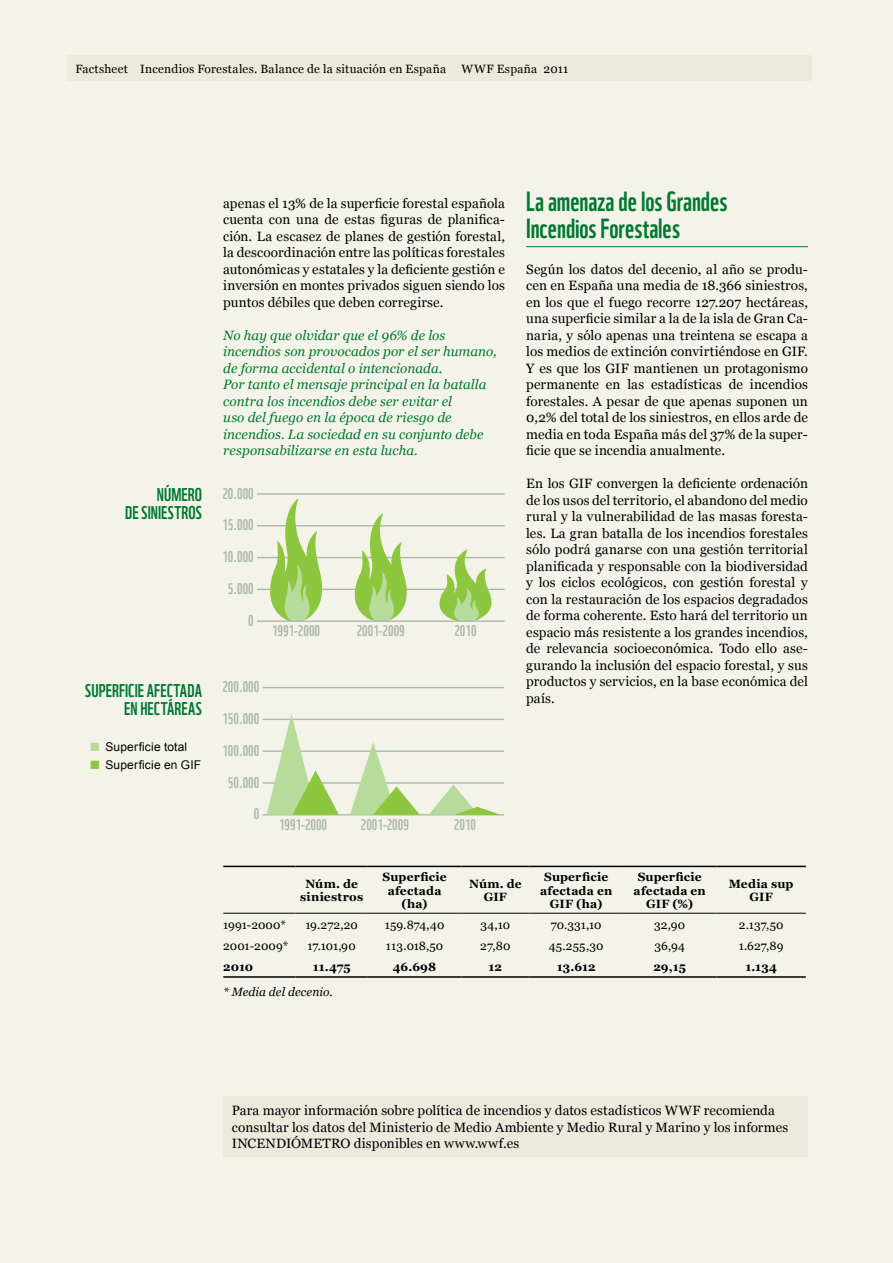
<style>
.page{position:relative;width:893px;height:1263px;background:#f4f3ea}
.page>*{position:absolute;margin:0;border:0;box-sizing:border-box;transform-origin:0 0}
.t1{font:27px/27px "WWF";letter-spacing:-.005em;color:#007931}
.t2{font:18px/18px "WWF";letter-spacing:.005em;color:#007931}
.t3{font:15px "WWF";color:#acb9ab}
.t4{font:13.5px/16.5px "Georgia";letter-spacing:.01em;color:#000;text-align:justify}
.t5{font:italic 13.5px/16.5px "Georgia";letter-spacing:.005em;color:#007931}
.t6{font:12px "Georgia";letter-spacing:.01em;color:#000}
.t7{font:700 12px/13.5px "Georgia";letter-spacing:.015em;color:#000;text-align:center}
.t8{font:12px "Arial";letter-spacing:.015em;color:#000}
.t9{font:italic 12px "Georgia";letter-spacing:.01em;color:#000}
.s1{color:#b7db9b}
.s2{color:#8dc63f}
</style>
<div class="page">
<hr style="left:526px;top:246px;width:282px;height:1px;background:#007931">
<hr style="left:257px;top:589px;width:248px;height:1px;background:#acb9ab">
<hr style="left:257px;top:557px;width:248px;height:1px;background:#acb9ab">
<hr style="left:257px;top:525px;width:248px;height:1px;background:#acb9ab">
<hr style="left:257px;top:493px;width:248px;height:2px;background:#acb9ab">
<svg style="left:269px;top:498px;width:54px;height:122px"></svg>
<svg style="left:438px;top:549px;width:54px;height:71px"></svg>
<svg style="left:353px;top:513px;width:55px;height:107px"></svg>
<hr style="left:257px;top:620px;width:248px;height:2px;background:#acb9ab">
<hr style="left:262px;top:782px;width:242px;height:2px;background:#acb9ab">
<hr style="left:262px;top:750px;width:242px;height:2px;background:#acb9ab">
<hr style="left:262px;top:719px;width:242px;height:1px;background:#acb9ab">
<hr style="left:262px;top:687px;width:242px;height:1px;background:#acb9ab">
<hr style="left:262px;top:814px;width:242px;height:1px;background:#acb9ab">
<svg style="left:267px;top:714px;width:72px;height:101px"></svg>
<svg style="left:350px;top:742px;width:70px;height:73px"></svg>
<svg style="left:429px;top:784px;width:71px;height:31px"></svg>
<hr style="left:223px;top:913px;width:73px;height:1px;background:#000">
<hr style="left:296px;top:913px;width:72px;height:1px;background:#000">
<hr style="left:368px;top:913px;width:93px;height:1px;background:#000">
<hr style="left:461px;top:913px;width:68px;height:1px;background:#000">
<hr style="left:529px;top:913px;width:94px;height:1px;background:#000">
<hr style="left:623px;top:913px;width:93px;height:1px;background:#000">
<hr style="left:716px;top:913px;width:90px;height:1px;background:#000">
<hr style="left:223px;top:866px;width:73px;height:1px;background:#000">
<hr style="left:296px;top:866px;width:72px;height:1px;background:#000">
<hr style="left:368px;top:866px;width:93px;height:1px;background:#000">
<hr style="left:461px;top:866px;width:68px;height:1px;background:#000">
<hr style="left:529px;top:866px;width:94px;height:1px;background:#000">
<hr style="left:623px;top:866px;width:93px;height:1px;background:#000">
<hr style="left:716px;top:866px;width:90px;height:1px;background:#000">
<hr style="left:223px;top:976px;width:73px;height:2px;background:#000">
<hr style="left:296px;top:976px;width:72px;height:2px;background:#000">
<hr style="left:368px;top:976px;width:93px;height:2px;background:#000">
<hr style="left:461px;top:976px;width:68px;height:2px;background:#000">
<hr style="left:529px;top:976px;width:94px;height:2px;background:#000">
<hr style="left:623px;top:976px;width:93px;height:2px;background:#000">
<hr style="left:716px;top:976px;width:90px;height:2px;background:#000">
<div style="left:223px;top:1096px;width:585px;height:61px;background:#eceadc"></div>
<div style="left:67px;top:55px;width:744px;height:26px;background:#eceadc"></div>
<p class="t6" style="left:75px;top:62px;width:372px">Factsheet Incendios Forestales. Balance de la situación en España</p>
<p class="t6" style="left:461px;top:62px;width:108px">WWF España 2011</p>
<h2 class="t2" style="left:125px;top:484px;width:77px;text-indent:32px">NÚMERO<br>DESINIESTROS</h2>
<h2 class="t2" style="left:124px;top:679px;width:78px;text-indent:-39px">SUPERFICIE AFECTADA<br>EN HECTÁREAS</h2>
<p class="t8" style="left:90px;top:738px;width:98px"><span class="s1">■</span> Superficie total</p>
<p class="t8" style="left:90px;top:756px;width:112px"><span class="s2">■</span> Superficie en GIF</p>
<p class="t4" style="left:223px;top:195px;width:283px">apenas el 13% de la superficie forestal española cuenta con una de estas figuras de planifica&shy;ción. La escasez de planes de gestión forestal, la descoordinación entre las políticas forestales autonómicas y estatales y la deficiente gestión e inversión en montes privados siguen siendo los puntos débiles que deben corregirse.</p>
<p class="t5" style="left:223px;top:327px;width:275px">No hay que olvidar que el 96% de los incendios son provocados por el ser humano, de forma accidental o intencionada.<br>Por tanto el mensaje principal en la batalla contra los incendios debe ser evitar el<br>uso del fuego en la época de riesgo de incendios. La sociedad en su conjunto debe responsabilizarse en esta lucha.</p>
<p class="t3" style="left:222px;top:481px;width:33px">20.000</p>
<p class="t3" style="left:222px;top:513px;width:33px">15.000</p>
<p class="t3" style="left:222px;top:545px;width:33px">10.000</p>
<p class="t3" style="left:228px;top:577px;width:27px">5.000</p>
<p class="t3" style="left:248px;top:609px;width:7px">0</p>
<p class="t3" style="left:272px;top:619px;width:50px">1991-2000</p>
<p class="t3" style="left:357px;top:619px;width:50px">2001-2009</p>
<p class="t3" style="left:454px;top:619px;width:24px">2010</p>
<p class="t3" style="left:222px;top:675px;width:38px">200.000</p>
<p class="t3" style="left:222px;top:707px;width:38px">150.000</p>
<p class="t3" style="left:222px;top:739px;width:38px">100.000</p>
<p class="t3" style="left:228px;top:770px;width:33px">50.000</p>
<p class="t3" style="left:254px;top:802px;width:7px">0</p>
<p class="t3" style="left:279px;top:813px;width:50px">1991-2000</p>
<p class="t3" style="left:361px;top:813px;width:50px">2001-2009</p>
<p class="t3" style="left:454px;top:813px;width:24px">2010</p>
<h1 class="t1" style="left:526px;top:185px;width:203px">LA AMENAZA DE LOS GRANDES<br>INCENDIOS FORESTALES</h1>
<p class="t4" style="left:526px;top:261px;width:283px">Según los datos del decenio, al año se produ&shy;cen en España una media de 18.366 siniestros, en los que el fuego recorre 127.207 hectáreas, una superficie similar a la de la isla de Gran Ca&shy;naria, y sólo apenas una treintena se escapa a los medios de extinción convirtiéndose en GIF.<br>Y es que los GIF mantienen un protagonismo permanente en las estadísticas de incendios forestales. A pesar de que apenas suponen un 0,2% del total de los siniestros, en ellos arde de media en toda España más del 37% de la super&shy;ficie que se incendia anualmente.</p>
<p class="t4" style="left:526px;top:475px;width:283px">En los GIF convergen la deficiente ordenación de los usos del territorio, el abandono del medio rural y la vulnerabilidad de las masas foresta&shy;les. La gran batalla de los incendios forestales sólo podrá ganarse con una gestión territorial planificada y responsable con la biodiversidad y los ciclos ecológicos, con gestión forestal y con la restauración de los espacios degradados de forma coherente. Esto hará del territorio un espacio más resistente a los grandes incendios, de relevancia socioeconómica. Todo ello ase&shy;gurando la inclusión del espacio forestal, y sus productos y servicios, en la base económica del país.</p>
<p class="t7" style="left:300px;top:877px;width:64px">Núm. de siniestros</p>
<p class="t7" style="left:383px;top:870px;width:66px">Superficie afectada (ha)</p>
<p class="t7" style="left:469px;top:877px;width:54px">Núm. de<br>GIF</p>
<p class="t7" style="left:540px;top:870px;width:74px">Superficie afectada en<br>GIF (ha)</p>
<p class="t7" style="left:634px;top:870px;width:74px">Superficie afectada en<br>GIF (%)</p>
<p class="t7" style="left:729px;top:877px;width:66px">Media sup<br>GIF</p>
<p class="t6" style="left:223px;top:918px;width:64px">1991-2000*</p>
<p class="t6" style="left:305px;top:918px;width:54px">19.272,20</p>
<p class="t6" style="left:385px;top:918px;width:61px">159.874,40</p>
<p class="t6" style="left:481px;top:918px;width:31px">34,10</p>
<p class="t6" style="left:551px;top:918px;width:52px">70.331,10</p>
<p class="t6" style="left:654px;top:918px;width:32px">32,90</p>
<p class="t6" style="left:739px;top:918px;width:46px">2.137,50</p>
<p class="t6" style="left:223px;top:939px;width:67px">2001-2009*</p>
<p class="t6" style="left:308px;top:939px;width:50px">17.101,90</p>
<p class="t6" style="left:386px;top:939px;width:59px">113.018,50</p>
<p class="t6" style="left:480px;top:939px;width:32px">27,80</p>
<p class="t6" style="left:549px;top:939px;width:56px">45.255,30</p>
<p class="t6" style="left:655px;top:939px;width:32px">36,94</p>
<p class="t6" style="left:739px;top:939px;width:46px">1.627,89</p>
<p class="t7" style="left:223px;top:959px;width:31px">2010</p>
<p class="t7" style="left:313px;top:959px;width:39px">11.475</p>
<p class="t7" style="left:393px;top:959px;width:45px">46.698</p>
<p class="t7" style="left:489px;top:959px;width:15px">12</p>
<p class="t7" style="left:557px;top:959px;width:40px">13.612</p>
<p class="t7" style="left:653px;top:959px;width:34px">29,15</p>
<p class="t7" style="left:745px;top:959px;width:33px">1.134</p>
<p class="t9" style="left:223px;top:985px;width:111px">* Media del decenio.</p>
<p class="t4" style="left:232px;top:1102px;width:558px;text-align:left">Para mayor información sobre política de incendios y datos estadísticos WWF recomienda consultar los datos del Ministerio de Medio Ambiente y Medio Rural y Marino y los informes<br>INCENDIÓMETRO disponibles en www.wwf.es</p>
</div>
